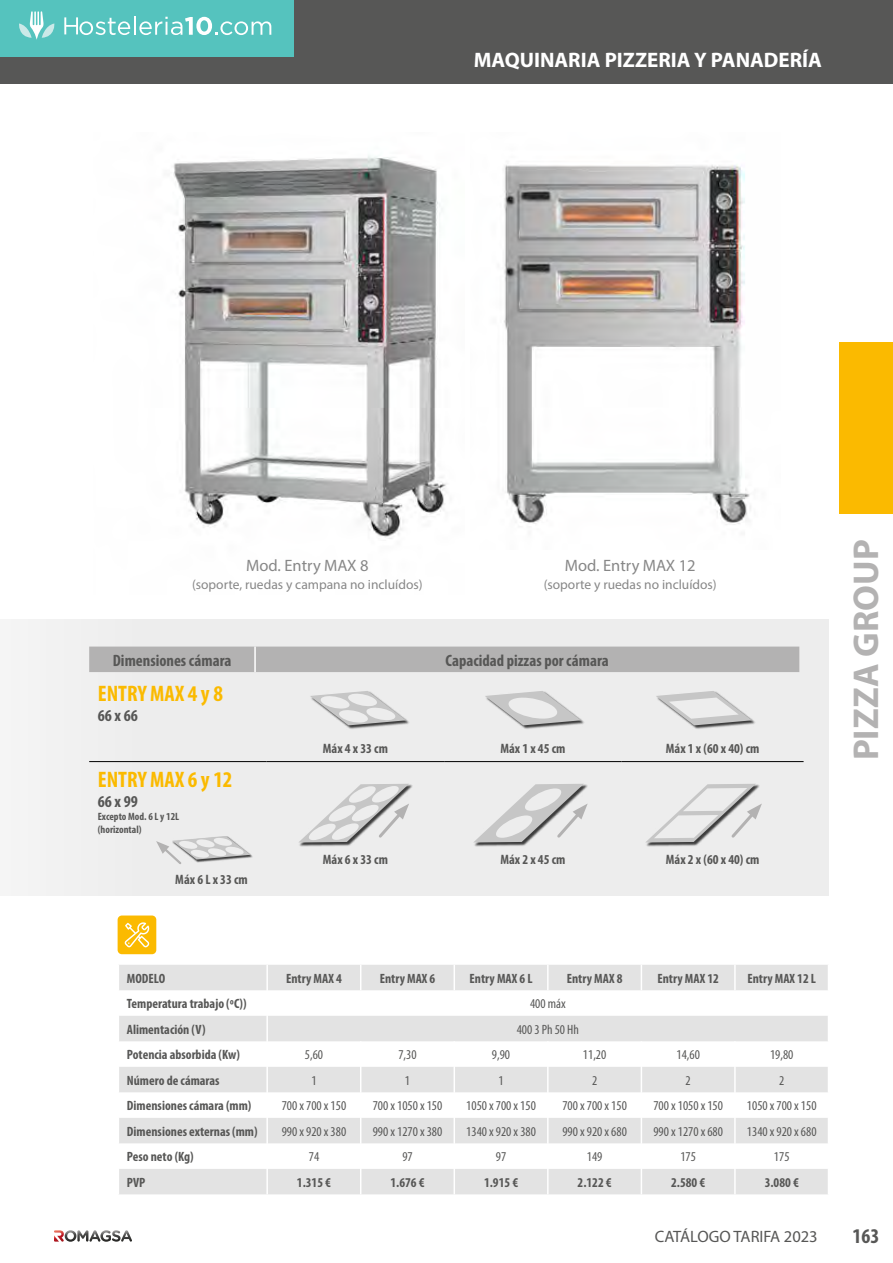
<style>
.page{position:relative;width:893px;height:1263px;background:#fff}
.page>*{position:absolute;margin:0;border:0;box-sizing:border-box;transform-origin:0 0}
.t1{font:700 36px "Myriad Pro";color:#b3b2b2}
.t2{font:700 condensed 22.5px "Myriad Pro";color:#fbba00}
.t3{font:700 21px "Myriad Pro";color:#fff}
.t4{font:700 condensed 21px "Myriad Pro";color:#575756}
.t5{font:700 condensed 16.65px "Myriad Pro";color:#575756}
.t6{font:700 condensed 16.5px "Myriad Pro";color:#575756}
.t7{font:16.5px "Myriad Pro";color:#878787}
.t8{font:16.5px "Myriad Pro";color:#575756}
.t9{font:700 condensed 13.65px "Myriad Pro";color:#575756}
.t10{font:700 condensed 13.5px "Myriad Pro";color:#575756}
.t11{font:condensed 13.5px "Myriad Pro";color:#575756}
.t12{font:13.5px "Myriad Pro";color:#878787}
.t13{font:700 condensed 10.65px/12.8px "Myriad Pro";color:#575756}
</style>
<div class="page">
<div style="left:839px;top:343px;width:54px;height:171px;background:#fbba00"></div>
<div style="left:0;top:0;width:893px;height:84px;background:#575756"></div>
<svg style="left:54px;top:1230px;width:78px;height:12px"></svg>
<div style="left:0;top:619px;width:829px;height:277px;background:#ededed"></div>
<svg style="left:119px;top:965px;width:709px;height:229px;fill:#e3e3e3"></svg>
<hr style="left:266px;top:965px;width:2px;height:25px;background:#fff">
<svg style="left:360px;top:965px;width:1px;height:25px"></svg>
<svg style="left:454px;top:965px;width:1px;height:25px"></svg>
<hr style="left:547px;top:965px;width:2px;height:25px;background:#fff">
<svg style="left:641px;top:965px;width:1px;height:25px"></svg>
<hr style="left:734px;top:965px;width:2px;height:25px;background:#fff">
<hr style="left:266px;top:990px;width:2px;height:26px;background:#fff">
<hr style="left:266px;top:1016px;width:2px;height:25px;background:#fff">
<hr style="left:266px;top:1041px;width:2px;height:26px;background:#fff">
<hr style="left:547px;top:1041px;width:2px;height:26px;background:#fff">
<hr style="left:734px;top:1041px;width:2px;height:26px;background:#fff">
<hr style="left:266px;top:1067px;width:2px;height:25px;background:#fff">
<hr style="left:547px;top:1067px;width:2px;height:25px;background:#fff">
<hr style="left:734px;top:1067px;width:2px;height:25px;background:#fff">
<hr style="left:266px;top:1092px;width:2px;height:26px;background:#fff">
<hr style="left:547px;top:1092px;width:2px;height:26px;background:#fff">
<hr style="left:734px;top:1092px;width:2px;height:26px;background:#fff">
<hr style="left:266px;top:1118px;width:2px;height:25px;background:#fff">
<hr style="left:547px;top:1118px;width:2px;height:25px;background:#fff">
<hr style="left:734px;top:1118px;width:2px;height:25px;background:#fff">
<hr style="left:266px;top:1143px;width:2px;height:26px;background:#fff">
<hr style="left:547px;top:1143px;width:2px;height:26px;background:#fff">
<hr style="left:734px;top:1143px;width:2px;height:26px;background:#fff">
<hr style="left:266px;top:1169px;width:2px;height:25px;background:#fff">
<svg style="left:360px;top:1041px;width:1px;height:153px"></svg>
<svg style="left:454px;top:1041px;width:1px;height:153px"></svg>
<hr style="left:547px;top:1169px;width:2px;height:25px;background:#fff">
<svg style="left:641px;top:1041px;width:1px;height:153px"></svg>
<hr style="left:734px;top:1169px;width:2px;height:25px;background:#fff">
<hr style="left:89px;top:761px;width:178px;height:1px;background:#000">
<hr style="left:267px;top:761px;width:177px;height:1px;background:#000">
<hr style="left:444px;top:761px;width:178px;height:1px;background:#000">
<hr style="left:622px;top:761px;width:182px;height:1px;background:#000">
<div style="left:310px;top:691px;width:100px;height:38px;background:#000;opacity:.75"></div>
<svg style="left:310px;top:691px;width:96px;height:34px"></svg>
<div style="left:485px;top:691px;width:100px;height:38px;background:#000;opacity:.75"></div>
<svg style="left:485px;top:691px;width:96px;height:34px"></svg>
<div style="left:656px;top:691px;width:100px;height:38px;background:#000;opacity:.75"></div>
<svg style="left:656px;top:691px;width:96px;height:34px"></svg>
<div style="left:299px;top:784px;width:114px;height:62px;background:#000;opacity:.75"></div>
<div style="left:474px;top:784px;width:114px;height:62px;background:#000;opacity:.75"></div>
<div style="left:646px;top:784px;width:114px;height:62px;background:#000;opacity:.75"></div>
<svg style="left:299px;top:784px;width:110px;height:58px"></svg>
<svg style="left:474px;top:784px;width:114px;height:58px"></svg>
<svg style="left:646px;top:784px;width:116px;height:58px"></svg>
<div style="left:172px;top:836px;width:81px;height:26px;background:#000;opacity:.75"></div>
<div style="left:89px;top:646px;width:710px;height:26px;background:#b3b2b2"></div>
<hr style="left:254px;top:646px;width:2px;height:26px;background:#fff">
<div style="left:118px;top:915px;width:38px;height:39px;background:#fbba00;border-radius:4px"></div>
<svg style="left:124px;top:922px;width:26px;height:26px"></svg>
<img style="left:504px;top:165px;width:247px;height:360px">
<img style="left:173px;top:155px;width:273px;height:384px">
<svg style="left:156px;top:836px;width:95px;height:28px"></svg>
<div style="left:0;top:0;width:293px;height:57px;background:#55c3be"></div>
<svg style="left:64px;top:16px;width:207px;height:19px"></svg>
<svg style="left:19px;top:11px;width:36px;height:29px"></svg>
<h3 class="t3" style="left:474px;top:46px;width:350px">MAQUINARIA PIZZERIA Y PANADERÍA</h3>
<p class="t7" style="left:246px;top:556px;width:124px">Mod. Entry MAX 8</p>
<p class="t12" style="left:192px;top:576px;width:232px">(soporte, ruedas y campana no incluídos)</p>
<p class="t7" style="left:565px;top:556px;width:133px">Mod. Entry MAX 12</p>
<p class="t12" style="left:544px;top:576px;width:175px">(soporte y ruedas no incluídos)</p>
<p class="t6" style="left:113px;top:650px;width:120px">Dimensiones cámara</p>
<p class="t6" style="left:446px;top:650px;width:165px">Capacidad pizzas por cámara</p>
<h2 class="t2" style="left:98px;top:680px;width:127px">ENTRY MAX 4 y 8</h2>
<p class="t5" style="left:98px;top:705px;width:42px">66 x 66</p>
<h2 class="t2" style="left:98px;top:765px;width:136px">ENTRY MAX 6 y 12</h2>
<p class="t5" style="left:98px;top:791px;width:42px">66 x 99</p>
<p class="t13" style="left:98px;top:810px;width:83px">Excepto Mod. 6 L y 12L (horizontal)</p>
<p class="t9" style="left:175px;top:870px;width:74px">Máx 6 L x 33 cm</p>
<p class="t9" style="left:323px;top:740px;width:67px">Máx 4 x 33 cm</p>
<p class="t9" style="left:500px;top:740px;width:67px">Máx 1 x 45 cm</p>
<p class="t9" style="left:666px;top:740px;width:95px">Máx 1 x (60 x 40) cm</p>
<p class="t9" style="left:323px;top:850px;width:67px">Máx 6 x 33 cm</p>
<p class="t9" style="left:500px;top:850px;width:67px">Máx 2 x 45 cm</p>
<p class="t9" style="left:666px;top:850px;width:95px">Máx 2 x (60 x 40) cm</p>
<p class="t10" style="left:127px;top:970px;width:40px">MODELO</p>
<p class="t10" style="left:286px;top:970px;width:57px">Entry MAX 4</p>
<p class="t10" style="left:380px;top:970px;width:57px">Entry MAX 6</p>
<p class="t10" style="left:470px;top:970px;width:64px">Entry MAX 6 L</p>
<p class="t10" style="left:567px;top:970px;width:57px">Entry MAX 8</p>
<p class="t10" style="left:657px;top:970px;width:63px">Entry MAX 12</p>
<p class="t10" style="left:747px;top:970px;width:70px">Entry MAX 12 L</p>
<p class="t10" style="left:127px;top:995px;width:121px">Temperatura trabajo (ºC))</p>
<p class="t11" style="left:530px;top:995px;width:37px">400 máx</p>
<p class="t10" style="left:127px;top:1021px;width:80px">Alimentación (V)</p>
<p class="t11" style="left:517px;top:1021px;width:64px">400 3 Ph 50 Hh</p>
<p class="t10" style="left:127px;top:1046px;width:114px">Potencia absorbida (Kw)</p>
<p class="t11" style="left:305px;top:1046px;width:20px">5,60</p>
<p class="t11" style="left:398px;top:1046px;width:20px">7,30</p>
<p class="t11" style="left:492px;top:1046px;width:20px">9,90</p>
<p class="t11" style="left:583px;top:1046px;width:25px">11,20</p>
<p class="t11" style="left:676px;top:1046px;width:25px">14,60</p>
<p class="t11" style="left:770px;top:1046px;width:25px">19,80</p>
<p class="t10" style="left:127px;top:1072px;width:94px">Número de cámaras</p>
<p class="t11" style="left:311px;top:1072px;width:7px">1</p>
<p class="t11" style="left:405px;top:1072px;width:7px">1</p>
<p class="t11" style="left:498px;top:1072px;width:7px">1</p>
<p class="t11" style="left:592px;top:1072px;width:7px">2</p>
<p class="t11" style="left:686px;top:1072px;width:7px">2</p>
<p class="t11" style="left:779px;top:1072px;width:7px">2</p>
<p class="t10" style="left:127px;top:1097px;width:126px">Dimensiones cámara (mm)</p>
<p class="t11" style="left:282px;top:1097px;width:66px">700 x 700 x 150</p>
<p class="t11" style="left:373px;top:1097px;width:71px">700 x 1050 x 150</p>
<p class="t11" style="left:466px;top:1097px;width:71px">1050 x 700 x 150</p>
<p class="t11" style="left:562px;top:1097px;width:66px">700 x 700 x 150</p>
<p class="t11" style="left:653px;top:1097px;width:71px">700 x 1050 x 150</p>
<p class="t11" style="left:747px;top:1097px;width:71px">1050 x 700 x 150</p>
<p class="t10" style="left:127px;top:1123px;width:132px">Dimensiones externas (mm)</p>
<p class="t11" style="left:282px;top:1123px;width:66px">990 x 920 x 380</p>
<p class="t11" style="left:373px;top:1123px;width:71px">990 x 1270 x 380</p>
<p class="t11" style="left:466px;top:1123px;width:71px">1340 x 920 x 380</p>
<p class="t11" style="left:562px;top:1123px;width:66px">990 x 920 x 680</p>
<p class="t11" style="left:653px;top:1123px;width:71px">990 x 1270 x 680</p>
<p class="t11" style="left:747px;top:1123px;width:71px">1340 x 920 x 680</p>
<p class="t10" style="left:127px;top:1148px;width:68px">Peso neto (Kg)</p>
<p class="t11" style="left:309px;top:1148px;width:12px">74</p>
<p class="t11" style="left:402px;top:1148px;width:12px">97</p>
<p class="t11" style="left:496px;top:1148px;width:12px">97</p>
<p class="t11" style="left:587px;top:1148px;width:17px">149</p>
<p class="t11" style="left:680px;top:1148px;width:17px">175</p>
<p class="t11" style="left:774px;top:1148px;width:17px">175</p>
<p class="t10" style="left:127px;top:1174px;width:20px">PVP</p>
<p class="t10" style="left:297px;top:1174px;width:36px">1.315 €</p>
<p class="t10" style="left:390px;top:1174px;width:36px">1.676 €</p>
<p class="t10" style="left:484px;top:1174px;width:36px">1.915 €</p>
<p class="t10" style="left:578px;top:1174px;width:36px">2.122 €</p>
<p class="t10" style="left:671px;top:1174px;width:36px">2.580 €</p>
<p class="t10" style="left:765px;top:1174px;width:36px">3.080 €</p>
<p class="t8" style="left:655px;top:1226px;width:164px">CATÁLOGO TARIFA 2023</p>
<h1 class="t1" style="left:842px;top:760px;width:222px;rotate:-90deg">PIZZA GROUP</h1>
<h3 class="t4" style="left:852px;top:1223px;width:28px">163</h3>
</div>
